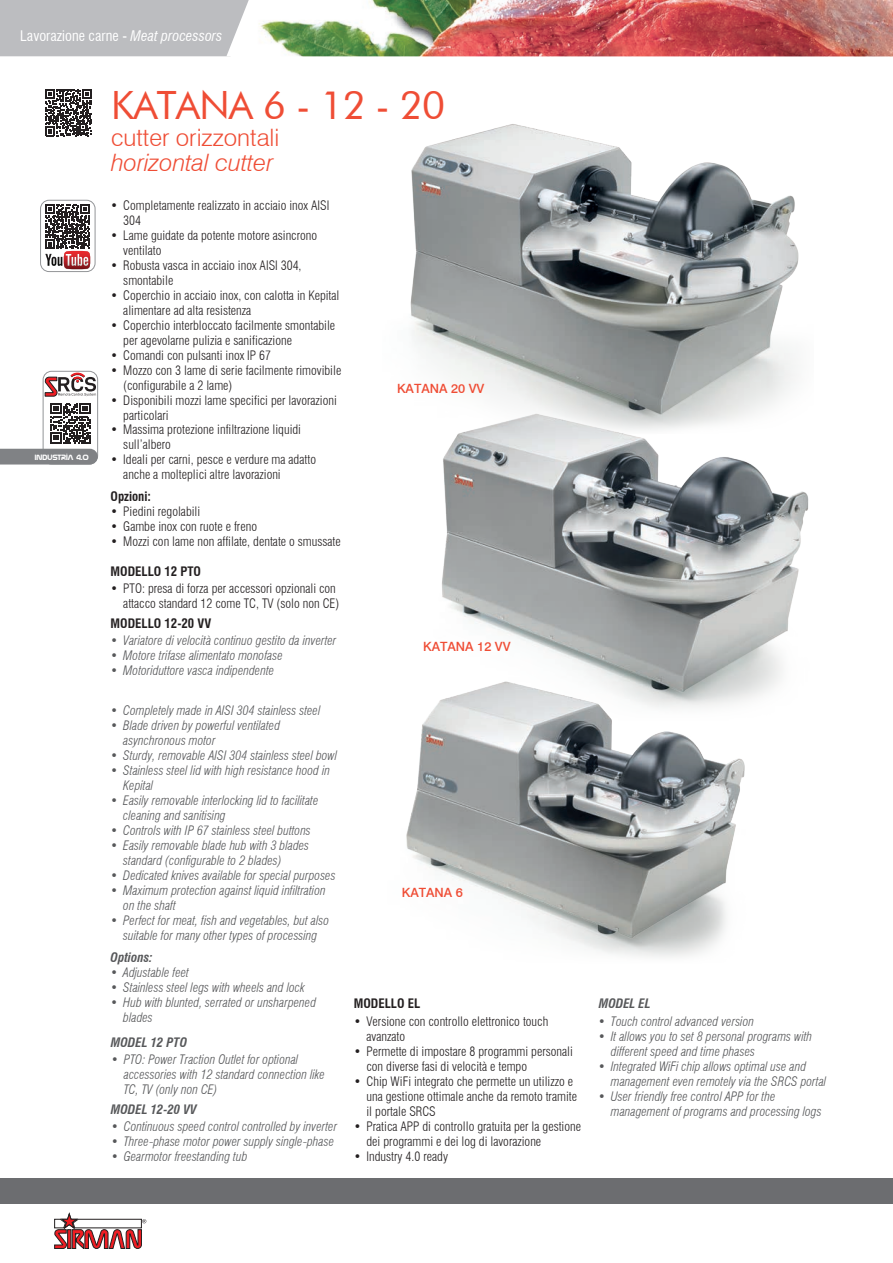
<style>
.page{position:relative;width:893px;height:1263px;background:#fff}
.page>*{position:absolute;margin:0;border:0;box-sizing:border-box;transform-origin:0 0}
.t1{font:39px "Futura BT";letter-spacing:-.02em;color:#ef4d35}
.t2{font:300 24px "Swiss 721 BT";color:#ef4d35}
.t3{font:italic 300 24px "Swiss 721 BT";color:#ef4d35}
.t4{font:condensed 14.25px "Swiss 721 BT";color:#fff}
.t5{font:italic 300 condensed 12.75px/15px "Swiss 721 BT";color:#57585a}
.t6{font:300 condensed 12.75px/15px "Swiss 721 BT";color:#231f20}
.t7{font:700 condensed 12.75px "Swiss 721 BT";color:#231f20}
.t8{font:italic 700 condensed 12.75px "Swiss 721 BT";color:#57585a}
.t9{font:500 12.75px "Swiss 721 BT";color:#ef4d35}
.t10{font:9px "Nasa";color:#fff}
.s1{font-style:italic}
</style>
<div class="page">
<div style="left:0;top:0;width:230px;height:57px;background:#bcbdc0"></div>
<img style="left:226px;top:0;width:667px;height:56px">
<div style="left:0;top:1178px;width:893px;height:26px;background:#6c6d70"></div>
<svg style="left:55px;top:1213px;width:91px;height:35px"></svg>
<svg style="left:45px;top:89px;width:47px;height:47px"></svg>
<div style="left:40px;top:200px;width:55px;height:72px;border:1px solid #939598;border-radius:9px"></div>
<svg style="left:45px;top:204px;width:45px;height:65px"></svg>
<img style="left:442px;top:457px;width:367px;height:206px">
<img style="left:410px;top:124px;width:389px;height:333px">
<img style="left:504px;top:663px;width:278px;height:294px">
<img style="left:406px;top:682px;width:338px;height:255px">
<div style="left:43px;top:371px;width:55px;height:93px;border:1px solid #939598;border-radius:9px"></div>
<svg style="left:50px;top:403px;width:41px;height:40px"></svg>
<svg style="left:45px;top:371px;width:51px;height:25px"></svg>
<svg style="left:0;top:449px;width:98px;height:15px"></svg>
<p class="t4" style="left:20px;top:27px;width:204px">Lavorazione carne - <span class="s1">Meat processors</span></p>
<p class="t10" style="left:35px;top:453px;width:55px">INDUSTRIA 4.0</p>
<h1 class="t1" style="left:111px;top:81px;width:336px">KATANA 6 - 12 - 20</h1>
<h2 class="t2" style="left:111px;top:123px;width:170px">cutter orizzontali</h2>
<h2 class="t3" style="left:111px;top:148px;width:164px">horizontal cutter</h2>
<p class="t6" style="left:123px;top:197px;width:208px;text-indent:-13px">• Completamente realizzato in acciaio inox AISI<br>304</p>
<p class="t6" style="left:123px;top:227px;width:195px;text-indent:-13px">• Lame guidate da potente motore asincrono ventilato</p>
<p class="t6" style="left:123px;top:257px;width:180px;text-indent:-13px">• Robusta vasca in acciaio inox AISI 304, smontabile</p>
<p class="t6" style="left:123px;top:287px;width:218px;text-indent:-13px">• Coperchio in acciaio inox, con calotta in Kepital alimentare ad alta resistenza</p>
<p class="t6" style="left:123px;top:317px;width:213px;text-indent:-13px">• Coperchio interbloccato facilmente smontabile per agevolarne pulizia e sanificazione</p>
<p class="t6" style="left:111px;top:347px;width:162px">• Comandi con pulsanti inox IP 67</p>
<p class="t6" style="left:123px;top:362px;width:220px;text-indent:-13px">• Mozzo con 3 lame di serie facilmente rimovibile (configurabile a 2 lame)</p>
<p class="t6" style="left:123px;top:392px;width:215px;text-indent:-13px">• Disponibili mozzi lame specifici per lavorazioni particolari</p>
<p class="t6" style="left:123px;top:422px;width:179px;text-indent:-13px">• Massima protezione infiltrazione liquidi sull’albero</p>
<p class="t6" style="left:123px;top:452px;width:194px;text-indent:-13px">• Ideali per carni, pesce e verdure ma adatto anche a molteplici altre lavorazioni</p>
<p class="t7" style="left:111px;top:489px;width:42px">Opzioni:</p>
<p class="t6" style="left:111px;top:504px;width:91px">• Piedini regolabili</p>
<p class="t6" style="left:111px;top:519px;width:148px">• Gambe inox con ruote e freno</p>
<p class="t6" style="left:111px;top:534px;width:232px">• Mozzi con lame non affilate, dentate o smussate</p>
<p class="t6" style="left:111px;top:581px;width:230px;text-align:right">• PTO: presa di forza per accessori opzionali con attacco standard 12 come TC, TV (solo non CE)</p>
<p class="t5" style="left:111px;top:632px;width:227px">• Variatore di velocità continuo gestito da inverter</p>
<p class="t5" style="left:111px;top:647px;width:174px">• Motore trifase alimentato monofase</p>
<p class="t5" style="left:111px;top:662px;width:165px">• Motoriduttore vasca indipendente</p>
<p class="t7" style="left:111px;top:564px;width:92px">MODELLO 12 PTO</p>
<p class="t7" style="left:111px;top:616px;width:102px">MODELLO 12-20 VV</p>
<p class="t5" style="left:111px;top:703px;width:211px">• Completely made in AISI 304 stainless steel</p>
<p class="t5" style="left:123px;top:718px;width:158px;text-indent:-13px">• Blade driven by powerful ventilated asynchronous motor</p>
<p class="t5" style="left:111px;top:748px;width:228px">• Sturdy, removable AISI 304 stainless steel bowl</p>
<p class="t5" style="left:123px;top:763px;width:208px;text-indent:-13px">• Stainless steel lid with high resistance hood in<br>Kepital</p>
<p class="t5" style="left:123px;top:793px;width:197px;text-indent:-13px">• Easily removable interlocking lid to facilitate cleaning and sanitising</p>
<p class="t5" style="left:111px;top:823px;width:202px">• Controls with IP 67 stainless steel buttons</p>
<p class="t5" style="left:123px;top:838px;width:187px;text-indent:-13px">• Easily removable blade hub with 3 blades standard (configurable to 2 blades)</p>
<p class="t5" style="left:111px;top:868px;width:227px">• Dedicated knives available for special purposes</p>
<p class="t5" style="left:123px;top:883px;width:204px;text-indent:-13px">• Maximum protection against liquid infiltration on the shaft</p>
<p class="t5" style="left:111px;top:913px;width:220px;text-align:center">• Perfect for meat, fish and vegetables, but also suitable for many other types of processing</p>
<p class="t8" style="left:111px;top:950px;width:44px">Options:</p>
<p class="t5" style="left:111px;top:965px;width:80px">• Adjustable feet</p>
<p class="t5" style="left:111px;top:980px;width:196px">• Stainless steel legs with wheels and lock</p>
<p class="t5" style="left:123px;top:995px;width:194px;text-indent:-13px">• Hub with blunted, serrated or unsharpened blades</p>
<p class="t8" style="left:111px;top:1035px;width:78px">MODEL 12 PTO</p>
<p class="t5" style="left:124px;top:1052px;width:203px;text-indent:-13px">• PTO: Power Traction Outlet for optional accessories with 12 standard connection like<br>TC, TV (only non CE)</p>
<p class="t8" style="left:111px;top:1102px;width:88px">MODEL 12-20 VV</p>
<p class="t5" style="left:111px;top:1119px;width:228px">• Continuous speed control controlled by inverter</p>
<p class="t5" style="left:111px;top:1134px;width:225px">• Three-phase motor power supply single-phase</p>
<p class="t5" style="left:111px;top:1149px;width:138px">• Gearmotor freestanding tub</p>
<p class="t9" style="left:397px;top:381px;width:89px">KATANA 20 VV</p>
<p class="t9" style="left:423px;top:639px;width:89px">KATANA 12 VV</p>
<p class="t9" style="left:402px;top:885px;width:63px">KATANA 6</p>
<p class="t7" style="left:354px;top:996px;width:68px">MODELLO EL</p>
<p class="t6" style="left:366px;top:1014px;width:183px;text-indent:-13px">• Versione con controllo elettronico touch avanzato</p>
<p class="t6" style="left:366px;top:1044px;width:208px;text-indent:-13px">• Permette di impostare 8 programmi personali con diverse fasi di velocità e tempo</p>
<p class="t6" style="left:366px;top:1074px;width:212px;text-indent:-13px">• Chip WiFi integrato che permette un utilizzo e una gestione ottimale anche da remoto tramite il portale SRCS</p>
<p class="t6" style="left:366px;top:1119px;width:216px;text-indent:-13px">• Pratica APP di controllo gratuita per la gestione dei programmi e dei log di lavorazione</p>
<p class="t6" style="left:354px;top:1149px;width:96px">• Industry 4.0 ready</p>
<p class="t8" style="left:599px;top:996px;width:53px">MODEL EL</p>
<p class="t5" style="left:598px;top:1014px;width:157px">• Touch control advanced version</p>
<p class="t5" style="left:611px;top:1029px;width:203px;text-indent:-13px">• It allows you to set 8 personal programs with different speed and time phases</p>
<p class="t5" style="left:611px;top:1059px;width:217px;text-indent:-13px">• Integrated WiFi chip allows optimal use and management even remotely via the SRCS portal</p>
<p class="t5" style="left:611px;top:1089px;width:212px;text-indent:-13px">• User friendly free control APP for the management of programs and processing logs</p>
</div>
